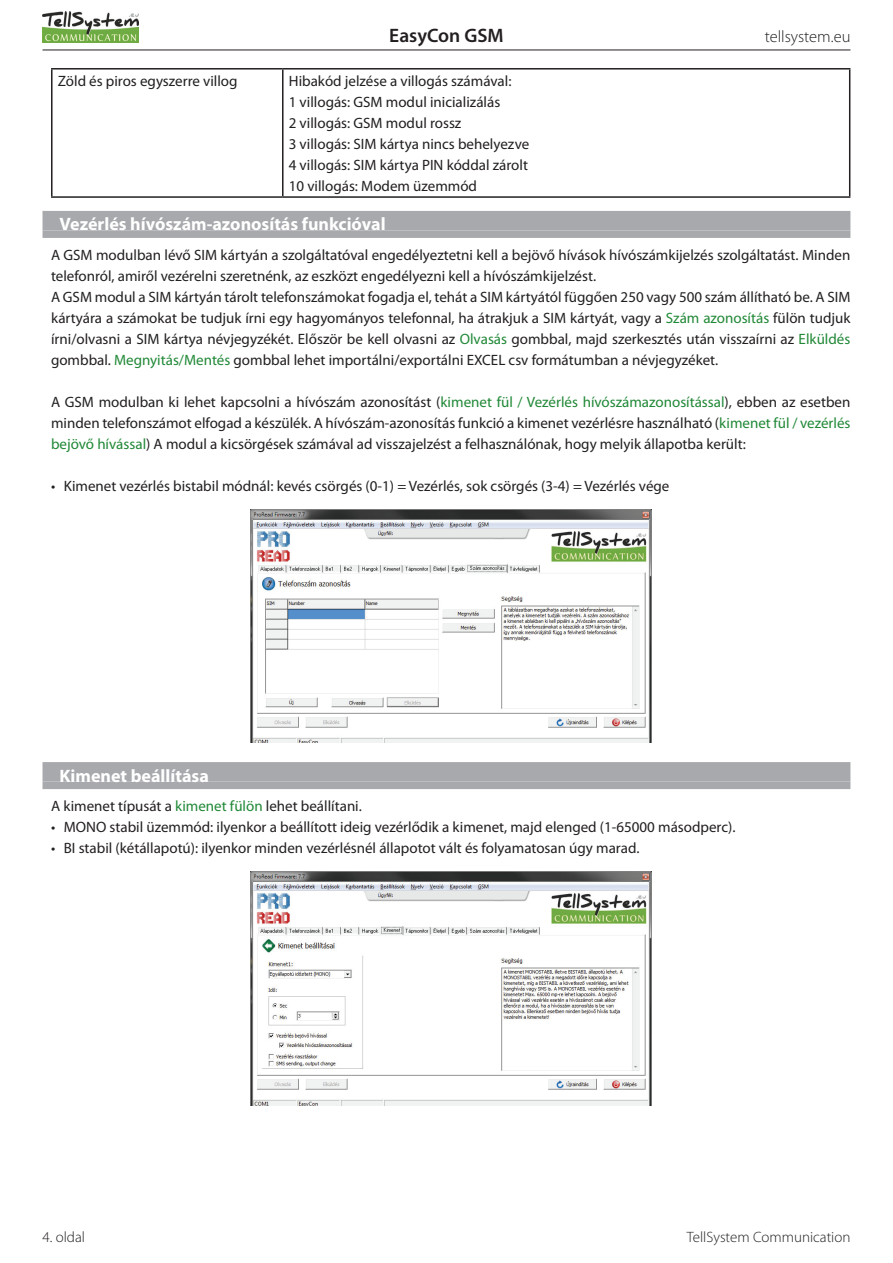
<style>
.page{position:relative;width:893px;height:1263px;background:#fff}
.page>*{position:absolute;margin:0;border:0;box-sizing:border-box;transform-origin:0 0}
.t1{font:600 19.5px "Myriad Pro";color:#231f20}
.t2{font:700 18px "Myriad Pro";color:#fff}
.t3{font:300 16.5px "Myriad Pro";color:#231f20}
.t4{font:15px/21px "Myriad Pro";color:#231f20}
.t5{font:300 15px "Myriad Pro";color:#231f20}
.s1{color:#208836}
</style>
<div class="page">
<img style="left:43px;top:12px;width:96px;height:30px">
<hr style="left:43px;top:50px;width:807px;height:1px;background:#231f20">
<div style="left:43px;top:211px;width:807px;height:19px;background:#a8a9ad"></div>
<div style="left:43px;top:230px;width:807px;height:8px;background:#a8a9ad"></div>
<div style="left:43px;top:762px;width:807px;height:20px;background:#a8a9ad"></div>
<div style="left:43px;top:782px;width:807px;height:7px;background:#a8a9ad"></div>
<hr style="left:51px;top:68px;width:232px;height:2px;background:#231f20">
<hr style="left:51px;top:70px;width:2px;height:126px;background:#231f20">
<hr style="left:283px;top:68px;width:567px;height:2px;background:#231f20">
<hr style="left:282px;top:70px;width:2px;height:126px;background:#231f20">
<hr style="left:849px;top:70px;width:1px;height:126px;background:#231f20">
<hr style="left:51px;top:196px;width:232px;height:2px;background:#231f20">
<hr style="left:283px;top:196px;width:567px;height:2px;background:#231f20">
<img style="left:250px;top:510px;width:401px;height:233px">
<img style="left:250px;top:872px;width:401px;height:233px">
<h1 class="t1" style="left:389px;top:25px;width:116px">EasyCon GSM</h1>
<p class="t3" style="left:765px;top:27px;width:87px">tellsystem.eu</p>
<p class="t4" style="left:58px;top:71px;width:181px">Zöld és piros egyszerre villog</p>
<p class="t4" style="left:289px;top:71px;width:242px">Hibakód jelzése a villogás számával:<br>1 villogás: GSM modul inicializálás<br>2 villogás: GSM modul rossz<br>3 villogás: SIM kártya nincs behelyezve 4 villogás: SIM kártya PIN kóddal zárolt 10 villogás: Modem üzemmód</p>
<p class="t2" style="left:60px;top:214px;width:328px">Vezérlés hívószám-azonosítás funkcióval</p>
<p class="t4" style="left:51px;top:245px;width:801px">A GSM modulban lévő SIM kártyán a szolgáltatóval engedélyeztetni kell a bejövő hívások hívószámkijelzés szolgáltatást. Minden telefonról, amiről vezérelni szeretnénk, az eszközt engedélyezni kell a hívószámkijelzést.<br>A GSM modul a SIM kártyán tárolt telefonszámokat fogadja el, tehát a SIM kártyától függően 250 vagy 500 szám állítható be. A SIM kártyára a számokat be tudjuk írni egy hagyományos telefonnal, ha átrakjuk a SIM kártyát, vagy a <span class="s1">Szám azonosítás</span> fülön tudjuk írni/olvasni a SIM kártya névjegyzékét. Először be kell olvasni az <span class="s1">Olvasás</span> gombbal, majd szerkesztés után visszaírni az <span class="s1">Elküldés </span>gombbal. <span class="s1">Megnyitás/Mentés</span> gombbal lehet importálni/exportálni EXCEL csv formátumban a névjegyzéket.</p>
<p class="t4" style="left:51px;top:392px;width:801px;text-align:justify">A GSM modulban ki lehet kapcsolni a hívószám azonosítást (<span class="s1">kimenet fül / Vezérlés hívószámazonosítással</span>), ebben az esetben minden telefonszámot elfogad a készülék. A hívószám-azonosítás funkció a kimenet vezérlésre használható (<span class="s1">kimenet fül / vezérlés bejövő hívással</span>) A modul a kicsörgések számával ad visszajelzést a felhasználónak, hogy melyik állapotba került:</p>
<p class="t4" style="left:51px;top:476px;width:620px">• Kimenet vezérlés bistabil módnál: kevés csörgés (0-1) = Vezérlés, sok csörgés (3-4) = Vezérlés vége</p>
<p class="t2" style="left:60px;top:765px;width:151px">Kimenet beállítása</p>
<p class="t4" style="left:51px;top:796px;width:312px">A kimenet típusát a <span class="s1">kimenet fülön</span> lehet beállítani.</p>
<p class="t4" style="left:51px;top:817px;width:686px">• MONO stabil üzemmód: ilyenkor a beállított ideig vezérlődik a kimenet, majd elenged (1-65000 másodperc).</p>
<p class="t4" style="left:51px;top:838px;width:590px">• BI stabil (kétállapotú): ilyenkor minden vezérlésnél állapotot vált és folyamatosan úgy marad.</p>
<p class="t5" style="left:43px;top:1229px;width:44px">4. oldal</p>
<p class="t5" style="left:687px;top:1229px;width:165px">TellSystem Communication</p>
</div>
